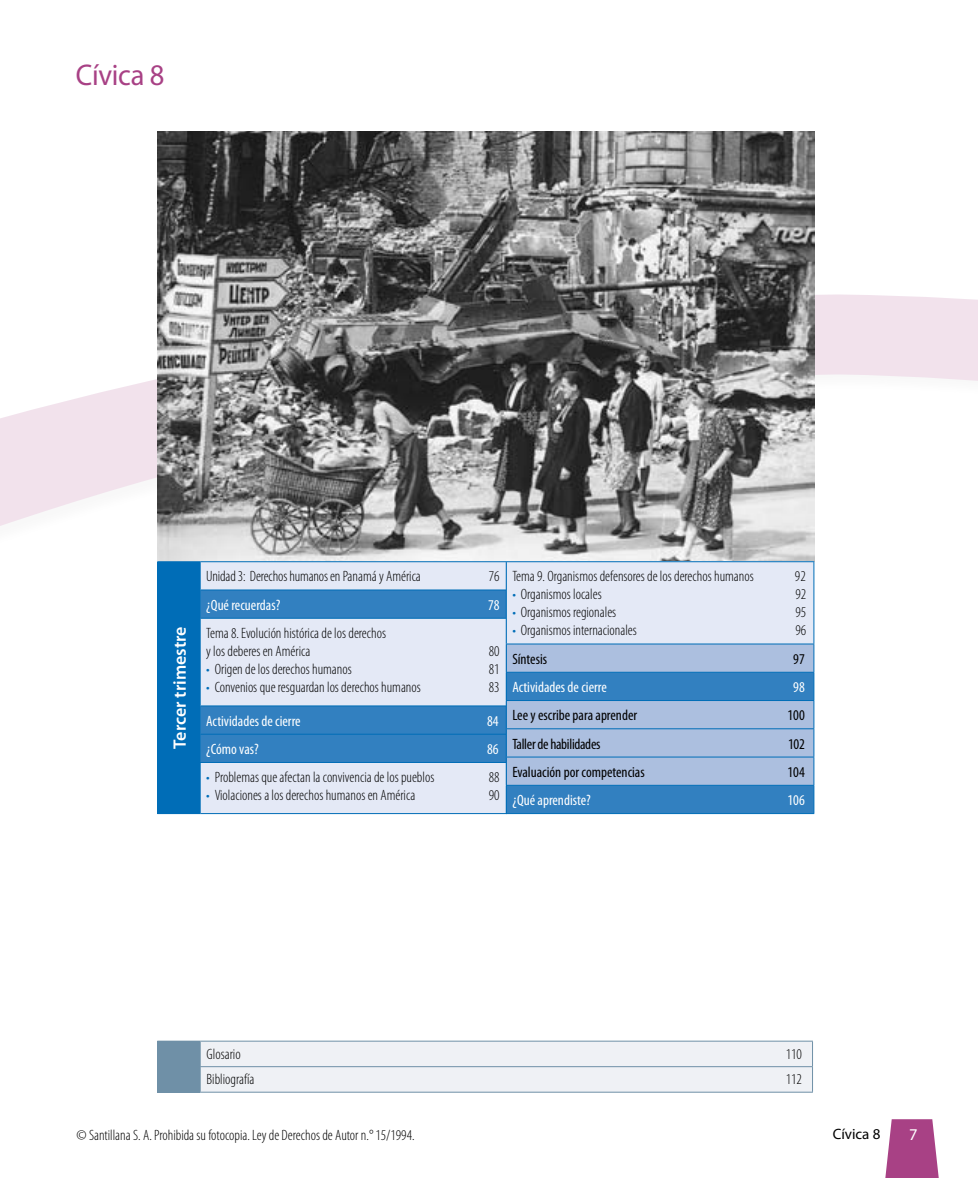
<style>
.page{position:relative;width:978px;height:1178px;background:#fff}
.page>*{position:absolute;margin:0;border:0;box-sizing:border-box;transform-origin:0 0}
.t1{font:30px "Myriad Pro";letter-spacing:-.01em;color:#a84185;scale:.95 1}
.t2{font:600 18px "Myriad Pro";color:#fff}
.t3{font:16.5px "Myriad Pro";color:#fff}
.t4{font:300 condensed 15px/18px "Myriad Pro";color:#000}
.t5{font:condensed 15px "Myriad Pro";color:#fff}
.t6{font:condensed 15px "Myriad Pro";color:#000}
.t7{font:condensed 15px "Myriad Pro";letter-spacing:-.02em;color:#000}
.t8{font:15px "Myriad Pro";color:#000}
.s1{color:#006db7}
</style>
<div class="page">
<svg style="left:0;top:294px;width:978px;height:521px"></svg>
<img style="left:157px;top:132px;width:657px;height:429px">
<div style="left:158px;top:562px;width:42px;height:251px;background:#006db7"></div>
<div style="left:201px;top:562px;width:305px;height:251px;background:#e4e9f6"></div>
<svg style="left:201px;top:591px;width:305px;height:171px;background:#8cb5db"></svg>
<hr style="left:157px;top:561px;width:43px;height:1px;background:#006db7">
<svg style="left:157px;top:562px;width:1px;height:56px"></svg>
<hr style="left:157px;top:618px;width:1px;height:88px;background:#006db7">
<svg style="left:157px;top:706px;width:1px;height:56px"></svg>
<hr style="left:157px;top:762px;width:1px;height:51px;background:#006db7">
<hr style="left:157px;top:813px;width:43px;height:1px;background:#006db7">
<hr style="left:200px;top:561px;width:307px;height:1px;background:#006db7">
<hr style="left:200px;top:590px;width:307px;height:1px;background:#006db7">
<svg style="left:200px;top:562px;width:1px;height:56px"></svg>
<hr style="left:200px;top:618px;width:307px;height:1px;background:#006db7">
<hr style="left:200px;top:619px;width:1px;height:86px;background:#006db7">
<hr style="left:200px;top:705px;width:307px;height:1px;background:#006db7">
<hr style="left:200px;top:734px;width:307px;height:1px;background:#006db7">
<svg style="left:200px;top:706px;width:1px;height:56px"></svg>
<hr style="left:200px;top:762px;width:307px;height:1px;background:#006db7">
<hr style="left:200px;top:763px;width:1px;height:50px;background:#006db7">
<hr style="left:200px;top:813px;width:307px;height:1px;background:#006db7">
<div style="left:506px;top:562px;width:308px;height:82px;background:#e4e9f6"></div>
<hr style="left:506px;top:561px;width:308px;height:1px;background:#006db7">
<hr style="left:506px;top:562px;width:1px;height:82px;background:#006db7">
<hr style="left:814px;top:562px;width:1px;height:82px;background:#006db7">
<svg style="left:506px;top:644px;width:309px;height:169px;background:#7ea7d3"></svg>
<hr style="left:506px;top:813px;width:308px;height:1px;background:#006db7">
<div style="left:158px;top:1041px;width:42px;height:51px;background:#6f90a7"></div>
<hr style="left:200px;top:1092px;width:613px;height:1px;background:#6f90a7">
<svg style="left:157px;top:1041px;width:1px;height:50px"></svg>
<svg style="left:200px;top:1041px;width:613px;height:51px"></svg>
<hr style="left:157px;top:1091px;width:43px;height:2px;background:#6f90a7">
<svg style="left:885px;top:1119px;width:54px;height:59px;background:#b35a95"></svg>
<h1 class="t1" style="left:76px;top:56px;width:95px">Cívica 8</h1>
<p class="t2" style="left:168px;top:749px;width:124px;rotate:-90deg">Tercer trimestre</p>
<p class="t4" style="left:206px;top:567px;width:216px">Unidad 3: Derechos humanos en Panamá y América</p>
<p class="t4" style="left:489px;top:567px;width:12px">76</p>
<p class="t5" style="left:206px;top:596px;width:76px">¿Qué recuerdas?</p>
<p class="t5" style="left:488px;top:596px;width:13px">78</p>
<p class="t4" style="left:206px;top:624px;width:181px">Tema 8. Evolución histórica de los derechos y los deberes en América</p>
<p class="t4" style="left:489px;top:642px;width:12px">80</p>
<p class="t4" style="left:206px;top:660px;width:147px"><span class="s1">•</span> Origen de los derechos humanos</p>
<p class="t4" style="left:489px;top:660px;width:12px">81</p>
<p class="t4" style="left:206px;top:678px;width:216px"><span class="s1">•</span> Convenios que resguardan los derechos humanos</p>
<p class="t4" style="left:489px;top:678px;width:12px">83</p>
<p class="t5" style="left:206px;top:712px;width:96px">Actividades de cierre</p>
<p class="t5" style="left:487px;top:712px;width:13px">84</p>
<p class="t5" style="left:206px;top:740px;width:54px">¿Cómo vas?</p>
<p class="t5" style="left:487px;top:740px;width:13px">86</p>
<p class="t4" style="left:206px;top:768px;width:230px"><span class="s1">•</span> Problemas que afectan la convivencia de los pueblos</p>
<p class="t4" style="left:489px;top:768px;width:12px">88</p>
<p class="t4" style="left:206px;top:786px;width:211px"><span class="s1">•</span> Violaciones a los derechos humanos en América</p>
<p class="t4" style="left:489px;top:786px;width:12px">90</p>
<p class="t4" style="left:512px;top:567px;width:243px">Tema 9. Organismos defensores de los derechos humanos</p>
<p class="t4" style="left:795px;top:567px;width:12px">92</p>
<p class="t4" style="left:512px;top:585px;width:91px"><span class="s1">•</span> Organismos locales</p>
<p class="t4" style="left:796px;top:585px;width:12px">92</p>
<p class="t4" style="left:512px;top:603px;width:105px"><span class="s1">•</span> Organismos regionales</p>
<p class="t4" style="left:796px;top:603px;width:12px">95</p>
<p class="t4" style="left:512px;top:621px;width:126px"><span class="s1">•</span> Organismos internacionales</p>
<p class="t4" style="left:796px;top:621px;width:12px">96</p>
<p class="t6" style="left:512px;top:650px;width:36px">Síntesis</p>
<p class="t6" style="left:793px;top:650px;width:13px">97</p>
<p class="t5" style="left:512px;top:678px;width:96px">Actividades de cierre</p>
<p class="t5" style="left:793px;top:678px;width:13px">98</p>
<p class="t6" style="left:512px;top:706px;width:126px">Lee y escribe para aprender</p>
<p class="t6" style="left:788px;top:706px;width:19px">100</p>
<p class="t7" style="left:512px;top:734px;width:90px">Taller de habilidades</p>
<p class="t6" style="left:788px;top:734px;width:18px">102</p>
<p class="t6" style="left:512px;top:763px;width:134px">Evaluación por competencias</p>
<p class="t6" style="left:788px;top:763px;width:19px">104</p>
<p class="t5" style="left:512px;top:791px;width:80px">¿Qué aprendiste?</p>
<p class="t5" style="left:788px;top:791px;width:19px">106</p>
<p class="t4" style="left:207px;top:1045px;width:36px">Glosario</p>
<p class="t4" style="left:786px;top:1045px;width:18px">110</p>
<p class="t4" style="left:207px;top:1070px;width:49px">Bibliografía</p>
<p class="t4" style="left:786px;top:1070px;width:18px">112</p>
<p class="t4" style="left:77px;top:1125px;width:340px">© Santillana S. A. Prohibida su fotocopia. Ley de Derechos de Autor n.° 15/1994.</p>
<p class="t8" style="left:833px;top:1125px;width:49px">Cívica 8</p>
<p class="t3" style="left:909px;top:1124px;width:10px">7</p>
</div>
